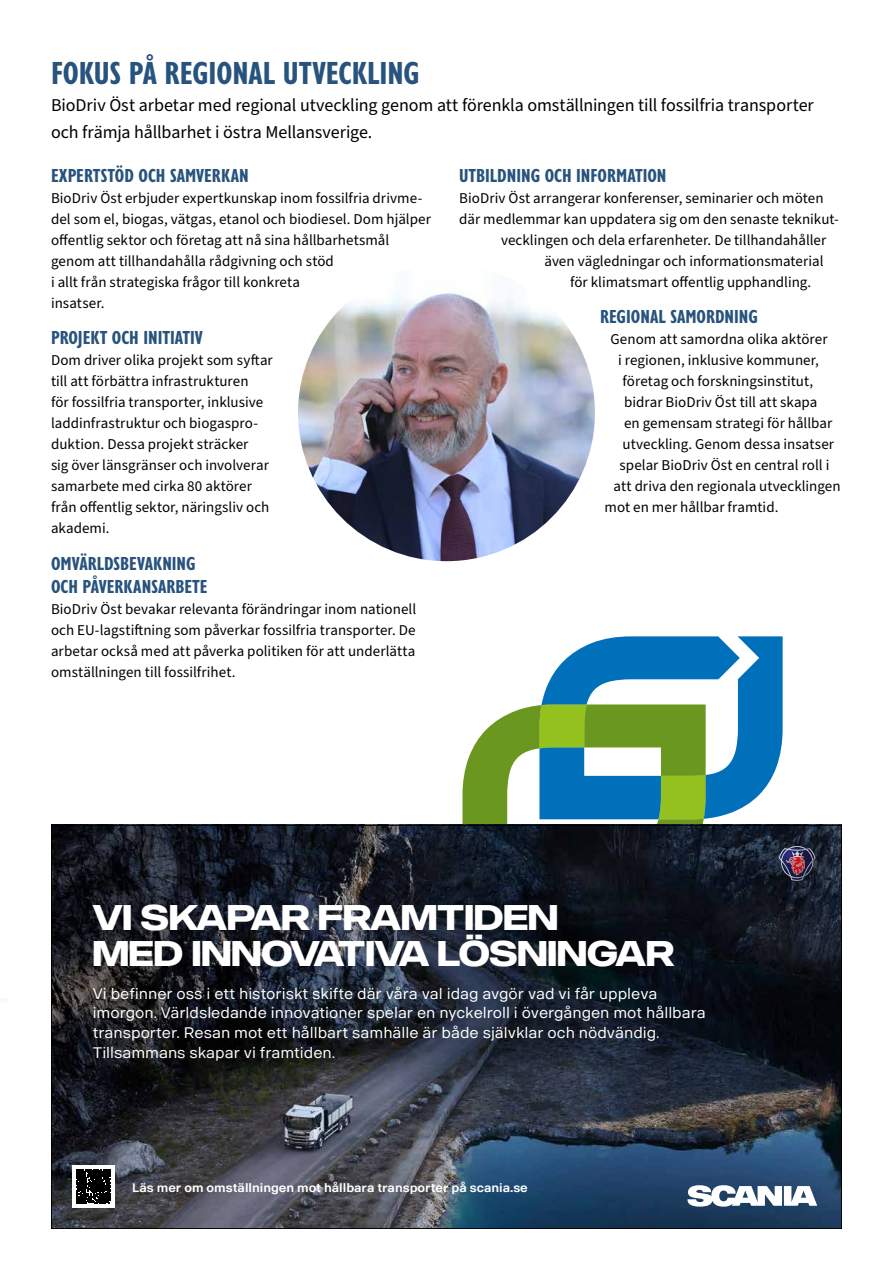
<style>
.page{position:relative;width:893px;height:1263px;background:#fff}
.page>*{position:absolute;margin:0;border:0;box-sizing:border-box;transform-origin:0 0}
.t1{font:700 35.1px/35.8px "Scania Sans Headline";color:#fff}
.t2{font:700 condensed 33px "Gill Sans Nova";letter-spacing:-.005em;color:#28537d}
.t3{font:700 condensed 19.5px/23.4px "Gill Sans Nova";color:#28537d}
.t4{font:18px/27px "Source Sans Pro";letter-spacing:-.005em;color:#000}
.t5{font:15.15px/19.6px "Scania Sans";color:#fff}
.t6{font:15px/21px "Source Sans Pro";letter-spacing:.005em;color:#000}
.t7{font:700 12px "Scania Sans";color:#fff}
</style>
<div class="page">
<img style="left:53px;top:827px;width:787px;height:400px">
<div style="left:72px;top:1165px;width:43px;height:42px;background:#fff"></div>
<svg style="left:77px;top:1169px;width:34px;height:34px"></svg>
<svg style="left:687px;top:1185px;width:130px;height:21px"></svg>
<svg style="left:462px;top:636px;width:353px;height:251px"></svg>
<hr style="left:0;top:998px;width:1px;height:196px;background:#28537d">
<img style="left:0;top:998px;width:1px;height:13px">
<svg style="left:0;top:1180px;width:1px;height:14px"></svg>
<img style="left:298px;top:264px;width:297px;height:297px;border-radius:148px">
<h2 class="t2" style="left:51px;top:50px;width:370px">FOKUS PÅ REGIONAL UTVECKLING</h2>
<p class="t4" style="left:51px;top:92px;width:764px">BioDriv Öst arbetar med regional utveckling genom att förenkla omställningen till fossilfria transporter och främja hållbarhet i östra Mellansverige.</p>
<h3 class="t3" style="left:51px;top:163px;width:199px">EXPERTSTÖD OCH SAMVERKAN</h3>
<p class="t6" style="left:51px;top:188px;width:381px">BioDriv Öst erbjuder expertkunskap inom fossilfria drivme&shy;del som el, biogas, vätgas, etanol och biodiesel. Dom hjälper offentlig sektor och företag att nå sina hållbarhetsmål genom att tillhandahålla rådgivning och stöd<br>i allt från strategiska frågor till konkreta<br>insatser.</p>
<h3 class="t3" style="left:51px;top:326px;width:153px">PROJEKT OCH INITIATIV</h3>
<p class="t6" style="left:51px;top:350px;width:223px">Dom driver olika projekt som syftar till att förbättra infrastrukturen<br>för fossilfria transporter, inklusive laddinfrastruktur och biogaspro&shy;duktion. Dessa projekt sträcker<br>sig över länsgränser och involverar samarbete med cirka 80 aktörer från offentlig sektor, näringsliv och akademi.</p>
<h3 class="t3" style="left:51px;top:551px;width:158px">OMVÄRLDSBEVAKNING<br>OCH PÅVERKANSARBETE</h3>
<p class="t6" style="left:51px;top:599px;width:367px;text-align:justify">BioDriv Öst bevakar relevanta förändringar inom nationell och EU-lagstiftning som påverkar fossilfria transporter. De arbetar också med att påverka politiken för att underlätta omställningen till fossilfrihet.</p>
<h3 class="t3" style="left:459px;top:163px;width:209px">UTBILDNING OCH INFORMATION</h3>
<p class="t6" style="left:459px;top:188px;width:366px">BioDriv Öst arrangerar konferenser, seminarier och möten</p>
<p class="t6" style="left:459px;top:209px;width:381px">där medlemmar kan uppdatera sig om den senaste teknikut-</p>
<p class="t6" style="left:501px;top:230px;width:327px">vecklingen och dela erfarenheter. De tillhandahåller</p>
<p class="t6" style="left:545px;top:251px;width:280px">även vägledningar och informationsmaterial</p>
<p class="t6" style="left:570px;top:272px;width:243px">för klimatsmart offentlig upphandling.</p>
<h3 class="t3" style="left:600px;top:305px;width:159px">REGIONAL SAMORDNING</h3>
<p class="t6" style="left:611px;top:329px;width:219px">Genom att samordna olika aktörer</p>
<p class="t6" style="left:618px;top:350px;width:202px">i regionen, inklusive kommuner,</p>
<p class="t6" style="left:623px;top:371px;width:192px">företag och forskningsinstitut,</p>
<p class="t6" style="left:624px;top:392px;width:195px">bidrar BioDriv Öst till att skapa</p>
<p class="t6" style="left:624px;top:413px;width:210px">en gemensam strategi för hållbar</p>
<p class="t6" style="left:623px;top:434px;width:213px">utveckling. Genom dessa insatser</p>
<p class="t6" style="left:620px;top:455px;width:211px">spelar BioDriv Öst en central roll i</p>
<p class="t6" style="left:614px;top:476px;width:229px">att driva den regionala utvecklingen</p>
<p class="t6" style="left:605px;top:497px;width:175px">mot en mer hållbar framtid.</p>
<h1 class="t1" style="left:93px;top:899px;width:583px">VI SKAPAR FRAMTIDEN<br>MED INNOVATIVA LÖSNINGAR</h1>
<p class="t5" style="left:93px;top:983px;width:614px">Vi befinner oss i ett historiskt skifte där våra val idag avgör vad vi får uppleva imorgon. Världsledande innovationer spelar en nyckelroll i övergången mot hållbara transporter. Resan mot ett hållbart samhälle är både självklar och nödvändig.<br>Tillsammans skapar vi framtiden.</p>
<p class="t7" style="left:132px;top:1181px;width:397px">Läs mer om omställningen mot hållbara transporter på scania.se</p>
</div>
